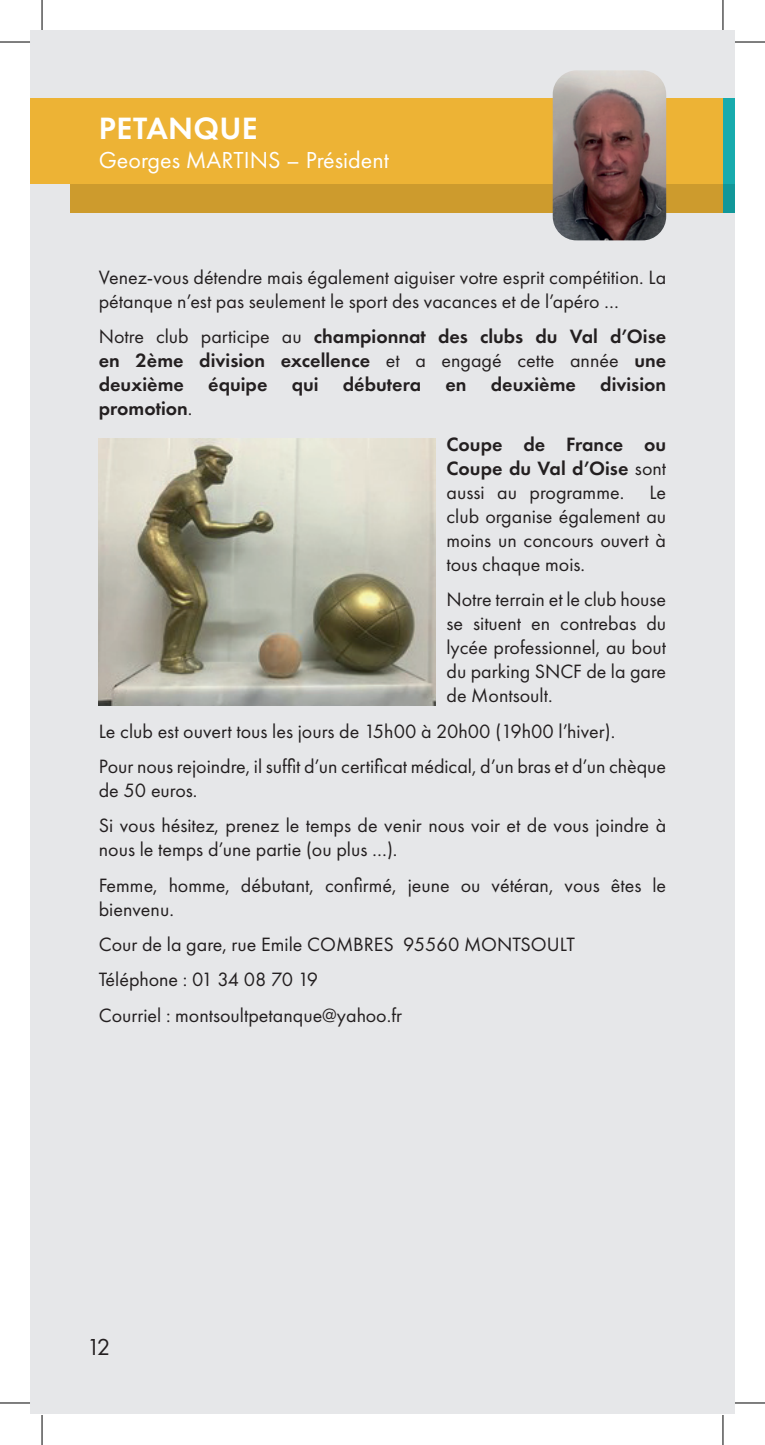
<style>
.page{position:relative;width:765px;height:1445px;background:#fff}
.page>*{position:absolute;margin:0;border:0;box-sizing:border-box;transform-origin:0 0}
.t1{font:600 32px "Futura PT";letter-spacing:.01em;color:#fff}
.t2{font:24px "Futura PT";color:#fff}
.t3{font:24px "Futura PT";color:#231f20}
.t4{font:20px/24px "Futura PT";color:#231f20}
.t5{font:600 20px/24px "Futura PT";color:#231f20;text-align:justify}
.s1{font-weight:400}
</style>
<div class="page">
<div style="left:31px;top:31px;width:691px;height:1383px;background:#e6e7e9"></div>
<div style="left:722px;top:31px;width:12px;height:1383px;background:#e6e7e9"></div>
<div style="left:70px;top:127px;width:652px;height:85px;background:#cd9b2d"></div>
<div style="left:31px;top:99px;width:691px;height:85px;background:#edb335"></div>
<img style="left:552px;top:70px;width:114px;height:170px">
<img style="left:99px;top:438px;width:336px;height:267px">
<div style="left:722px;top:127px;width:12px;height:85px;background:#129799"></div>
<div style="left:722px;top:99px;width:12px;height:85px;background:#18abad"></div>
<hr style="left:0;top:42px;width:30px;height:1px;background:#000">
<hr style="left:734px;top:42px;width:30px;height:1px;background:#000">
<hr style="left:0;top:1402px;width:30px;height:1px;background:#000">
<hr style="left:734px;top:1402px;width:30px;height:1px;background:#000">
<hr style="left:42px;top:0;width:1px;height:30px;background:#000">
<hr style="left:42px;top:1415px;width:1px;height:30px;background:#000">
<hr style="left:722px;top:0;width:1px;height:30px;background:#000">
<hr style="left:722px;top:1415px;width:1px;height:30px;background:#000">
<h1 class="t1" style="left:99px;top:108px;width:160px">PETANQUE</h1>
<p class="t2" style="left:99px;top:146px;width:291px">Georges MARTINS – Président</p>
<p class="t4" style="left:99px;top:265px;width:568px">Venez-vous détendre mais également aiguiser votre esprit compétition. La pétanque n’est pas seulement le sport des vacances et de l’apéro …</p>
<p class="t5" style="left:99px;top:324px;width:568px"><span class="s1">Notre club participe au</span> championnat des clubs du Val d’Oise en 2ème division excellence <span class="s1">et a engagé cette année</span> une deuxième équipe qui débutera en deuxième division promotion<span class="s1">.</span></p>
<p class="t5" style="left:446px;top:432px;width:221px">Coupe de France ou Coupe du Val d’Oise <span class="s1">sont aussi au programme.</span></p>
<p class="t4" style="left:446px;top:480px;width:221px;text-align:justify;text-indent:203px">Le club organise également au moins un concours ouvert à tous chaque mois.</p>
<p class="t4" style="left:446px;top:587px;width:221px;text-align:justify">Notre terrain et le club house se situent en contrebas du lycée professionnel, au bout du parking SNCF de la gare de Montsoult.</p>
<p class="t4" style="left:99px;top:713px;width:568px;line-height:35.4px">Le club est ouvert tous les jours de 15h00 à 20h00 (19h00 l’hiver).<br>Pour nous rejoindre, il suffit d’un certificat médical, d’un bras et d’un chèque</p>
<p class="t4" style="left:99px;top:772px;width:568px;line-height:35.4px">de 50 euros.<br>Si vous hésitez, prenez le temps de venir nous voir et de vous joindre à</p>
<p class="t4" style="left:99px;top:832px;width:568px;line-height:35.4px">nous le temps d’une partie (ou plus …).<br>Femme, homme, débutant, confirmé, jeune ou vétéran, vous êtes le</p>
<p class="t4" style="left:99px;top:891px;width:477px;line-height:35.4px">bienvenu.<br>Cour de la gare, rue Emile COMBRES 95560 MONTSOULT<br>Téléphone : 01 34 08 70 19<br>Courriel : montsoultpetanque@yahoo.fr</p>
<p class="t3" style="left:87px;top:1333px;width:25px">12</p>
</div>
